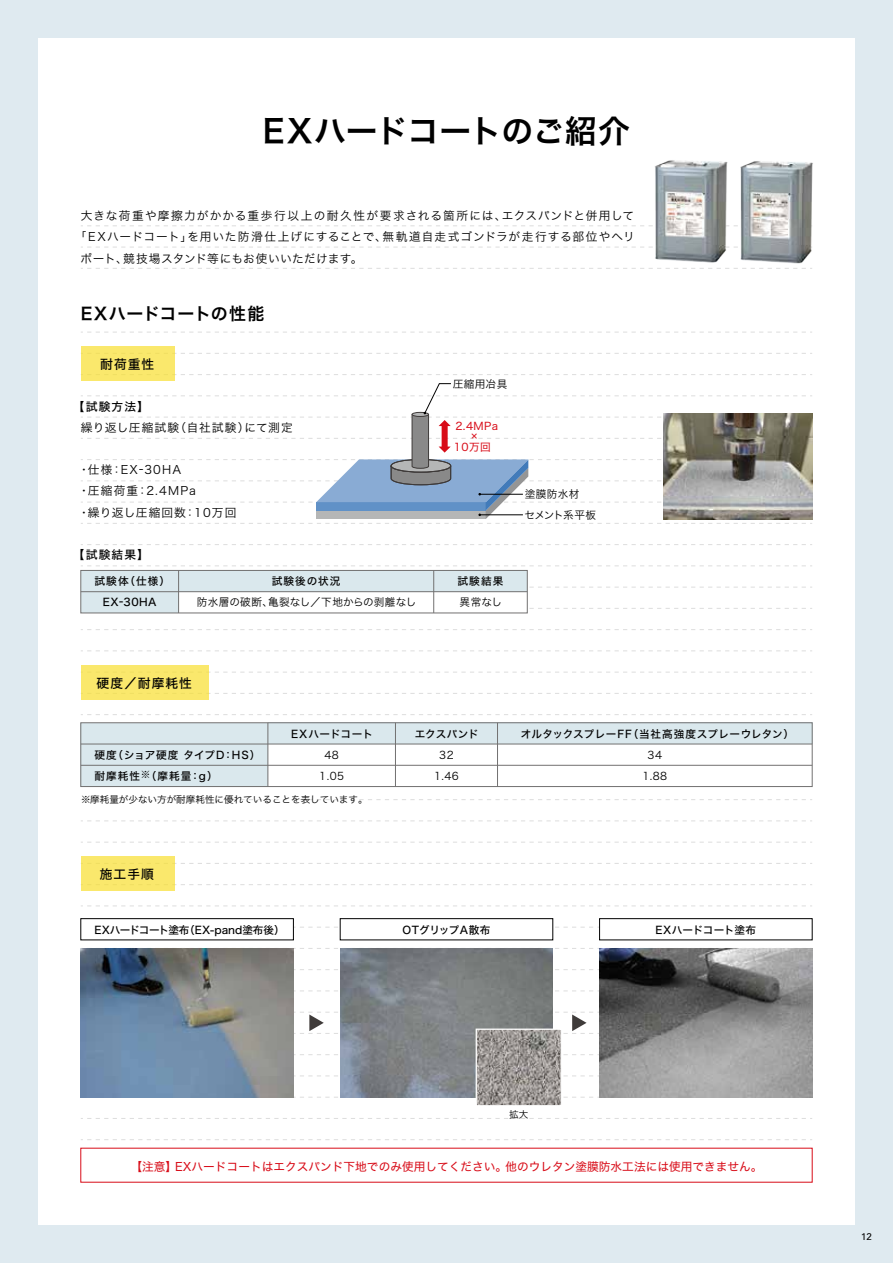
<style>
.page{position:relative;width:893px;height:1263px;background:#dfeaf0}
.page>*{position:absolute;margin:0;border:0;box-sizing:border-box;transform-origin:0 0}
.t1{font:31.95px "Hira Kaku Std W6";letter-spacing:-.01em;color:#000}
.t2{font:16.95px "Hira Kaku Std W6";letter-spacing:.04em;color:#000}
.t3{font:12.75px "Hira Kaku Std W5";letter-spacing:.08em;color:#000}
.t4{font:11.7px/21.3px "Hira Kaku Std W3";letter-spacing:.09em;color:#000}
.t5{font:11.7px "Hira Kaku Std W4";color:#d80c18}
.t6{font:11.7px "Hira Kaku Std W3";letter-spacing:.03em;color:#000}
.t7{font:11.7px "Hira Kaku Std W3";letter-spacing:.05em;color:#000}
.t8{font:11.7px "Hira Kaku Std W5";letter-spacing:.1em;color:#000}
.t9{font:10.65px/21.3px "Hira Kaku Std W5";letter-spacing:.035em;color:#000;text-align:center}
.t10{font:10.65px/21.3px "Hira Kaku Std W3";letter-spacing:.04em;color:#000;text-align:center}
.t11{font:10.65px/21.3px "Hira Kaku Std W5";letter-spacing:.1em;color:#000}
.t12{font:10.65px "Hira Kaku Std W5";color:#000}
.t13{font:10.65px "Hira Kaku Std W3";letter-spacing:.01em;color:#000}
.t14{font:10.65px/21.1px "Hira Kaku Std W4";letter-spacing:.04em;color:#d80c18}
.t15{font:10.65px "Hira Kaku Std W5";letter-spacing:.01em;color:#000}
.t16{font:10.65px "Hira Kaku Std W3";letter-spacing:-.055em;color:#000}
.t17{font:9.6px "Hira Kaku Std W3";color:#000}
.t18{font:500 9.6px "Avenir";color:#000}
</style>
<div class="page">
<div style="left:38px;top:38px;width:817px;height:1187px;background:#fff"></div>
<svg style="left:81px;top:226px;width:552px;height:1px"></svg>
<svg style="left:81px;top:247px;width:552px;height:1px"></svg>
<svg style="left:81px;top:268px;width:552px;height:1px"></svg>
<svg style="left:81px;top:332px;width:731px;height:1px"></svg>
<svg style="left:174px;top:353px;width:638px;height:1px"></svg>
<svg style="left:174px;top:374px;width:638px;height:1px"></svg>
<svg style="left:81px;top:544px;width:731px;height:1px"></svg>
<svg style="left:81px;top:566px;width:731px;height:1px"></svg>
<svg style="left:527px;top:587px;width:285px;height:1px"></svg>
<svg style="left:527px;top:608px;width:285px;height:1px"></svg>
<svg style="left:81px;top:629px;width:731px;height:1px"></svg>
<svg style="left:81px;top:651px;width:731px;height:1px"></svg>
<svg style="left:208px;top:672px;width:604px;height:1px"></svg>
<svg style="left:208px;top:693px;width:604px;height:1px"></svg>
<svg style="left:81px;top:714px;width:731px;height:1px"></svg>
<svg style="left:81px;top:799px;width:731px;height:1px"></svg>
<svg style="left:81px;top:821px;width:731px;height:1px"></svg>
<svg style="left:81px;top:842px;width:731px;height:1px"></svg>
<svg style="left:174px;top:863px;width:638px;height:1px"></svg>
<svg style="left:174px;top:884px;width:638px;height:1px"></svg>
<svg style="left:81px;top:906px;width:731px;height:1px"></svg>
<svg style="left:294px;top:927px;width:305px;height:1px"></svg>
<svg style="left:293px;top:948px;width:307px;height:1px"></svg>
<svg style="left:293px;top:969px;width:307px;height:1px"></svg>
<svg style="left:293px;top:991px;width:307px;height:1px"></svg>
<svg style="left:293px;top:1054px;width:307px;height:1px"></svg>
<svg style="left:293px;top:1076px;width:307px;height:1px"></svg>
<svg style="left:81px;top:1097px;width:731px;height:1px"></svg>
<svg style="left:81px;top:1118px;width:731px;height:1px"></svg>
<svg style="left:81px;top:1139px;width:731px;height:1px"></svg>
<svg style="left:81px;top:1182px;width:731px;height:1px"></svg>
<div style="left:81px;top:347px;width:93px;height:34px;background:#fae86c"></div>
<div style="left:81px;top:666px;width:127px;height:34px;background:#fae86c"></div>
<div style="left:81px;top:570px;width:98px;height:43px;background:#dae8ed"></div>
<div style="left:179px;top:570px;width:348px;height:22px;background:#dae8ed"></div>
<hr style="left:81px;top:591px;width:446px;height:1px;background:#727171">
<div style="left:81px;top:570px;width:446px;height:43px;border:1px solid #727171"></div>
<hr style="left:178px;top:570px;width:1px;height:43px;background:#727171">
<hr style="left:433px;top:570px;width:1px;height:43px;background:#727171">
<div style="left:81px;top:723px;width:187px;height:63px;background:#dae8ed"></div>
<div style="left:268px;top:723px;width:544px;height:21px;background:#dae8ed"></div>
<hr style="left:81px;top:765px;width:731px;height:1px;background:#727171">
<hr style="left:81px;top:744px;width:731px;height:1px;background:#727171">
<div style="left:81px;top:722px;width:731px;height:65px;border:1px solid #727171"></div>
<hr style="left:268px;top:723px;width:1px;height:63px;background:#727171">
<hr style="left:395px;top:723px;width:1px;height:63px;background:#727171">
<hr style="left:497px;top:723px;width:1px;height:63px;background:#727171">
<div style="left:81px;top:857px;width:93px;height:34px;background:#fae86c"></div>
<div style="left:81px;top:918px;width:213px;height:22px;border:1px solid #000"></div>
<svg style="left:293px;top:1012px;width:307px;height:22px"></svg>
<img style="left:81px;top:948px;width:212px;height:149px">
<div style="left:340px;top:919px;width:213px;height:21px;background:#fff"></div>
<div style="left:340px;top:918px;width:213px;height:22px;border:1px solid #000"></div>
<img style="left:340px;top:948px;width:213px;height:149px">
<div style="left:599px;top:918px;width:213px;height:22px;border:1px solid #000"></div>
<img style="left:600px;top:948px;width:212px;height:149px">
<img style="left:633px;top:160px;width:180px;height:109px">
<svg style="left:81px;top:383px;width:731px;height:141px"></svg>
<img style="left:478px;top:1030px;width:82px;height:74px">
<div style="left:476px;top:1028px;width:86px;height:78px;border:1px solid #fff"></div>
<h1 class="t1" style="left:263px;top:106px;width:369px">EXハードコートのご紹介</h1>
<p class="t4" style="left:81px;top:205px;width:555px">大きな荷重や摩擦力がかかる重歩行以上の耐久性が要求される箇所には、エクスパンドと併用して</p>
<p class="t4" style="left:75px;top:226px;width:561px">「EXハードコート」を用いた防滑仕上げにすることで、無軌道自走式ゴンドラが走行する部位やヘリ</p>
<p class="t6" style="left:81px;top:249px;width:284px">ポート、競技場スタンド等にもお使いいただけます。</p>
<h2 class="t2" style="left:81px;top:301px;width:185px">EXハードコートの性能</h2>
<p class="t3" style="left:100px;top:354px;width:56px">耐荷重性</p>
<p class="t8" style="left:73px;top:398px;width:78px">【試験方法】</p>
<p class="t7" style="left:81px;top:418px;width:213px">繰り返し圧縮試験（自社試験）にて測定</p>
<p class="t4" style="left:78px;top:459px;width:160px">・仕様：EX-30HA<br>・圧縮荷重：2.4MPa<br>・繰り返し圧縮回数：10万回</p>
<p class="t8" style="left:73px;top:546px;width:78px">【試験結果】</p>
<p class="t9" style="left:95px;top:570px;width:77px">試験体（仕様）<br>EX-30HA</p>
<p class="t9" style="left:272px;top:570px;width:70px">試験後の状況</p>
<p class="t13" style="left:197px;top:594px;width:221px">防水層の破断、亀裂なし／下地からの剥離なし</p>
<p class="t10" style="left:453px;top:373px;width:56px">圧縮用冶具</p>
<p class="t14" style="left:454px;top:415px;width:46px">2.4MPa<br>10万回</p>
<p class="t14" style="left:471px;top:424px;width:9px">×</p>
<p class="t10" style="left:525px;top:484px;width:56px">塗膜防水材</p>
<p class="t16" style="left:524px;top:507px;width:73px">セメント系平板</p>
<p class="t9" style="left:458px;top:570px;width:47px">試験結果</p>
<p class="t10" style="left:460px;top:591px;width:44px">異常なし</p>
<p class="t3" style="left:97px;top:673px;width:97px">硬度／耐摩耗性</p>
<p class="t11" style="left:95px;top:744px;width:168px">硬度（ショア硬度 タイプD：HS）耐摩耗性<sup>※</sup>（摩耗量：g）</p>
<p class="t9" style="left:291px;top:723px;width:83px">EXハードコート</p>
<p class="t10" style="left:319px;top:744px;width:26px">48<br>1.05</p>
<p class="t17" style="left:81px;top:792px;width:288px">※摩耗量が少ない方が耐摩耗性に優れていることを表しています。</p>
<p class="t3" style="left:100px;top:865px;width:56px">施工手順</p>
<p class="t9" style="left:415px;top:723px;width:66px">エクスパンド</p>
<p class="t10" style="left:434px;top:744px;width:26px">32<br>1.46</p>
<p class="t9" style="left:521px;top:723px;width:275px">オルタックスプレーFF（当社高強度スプレーウレタン）</p>
<p class="t10" style="left:642px;top:744px;width:26px">34<br>1.88</p>
<p class="t12" style="left:95px;top:922px;width:192px">EXハードコート塗布（EX-pand塗布後）</p>
<p class="t9" style="left:402px;top:919px;width:90px">OTグリップA散布</p>
<p class="t15" style="left:655px;top:922px;width:102px">EXハードコート塗布</p>
<p class="t17" style="left:509px;top:1107px;width:21px">拡大</p>
<p class="t5" style="left:130px;top:1157px;width:634px">【注意】EXハードコートはエクスパンド下地でのみ使用してください。他のウレタン塗膜防水工法には使用できません。</p>
<p class="t18" style="left:861px;top:1229px;width:12px">12</p>
</div>
